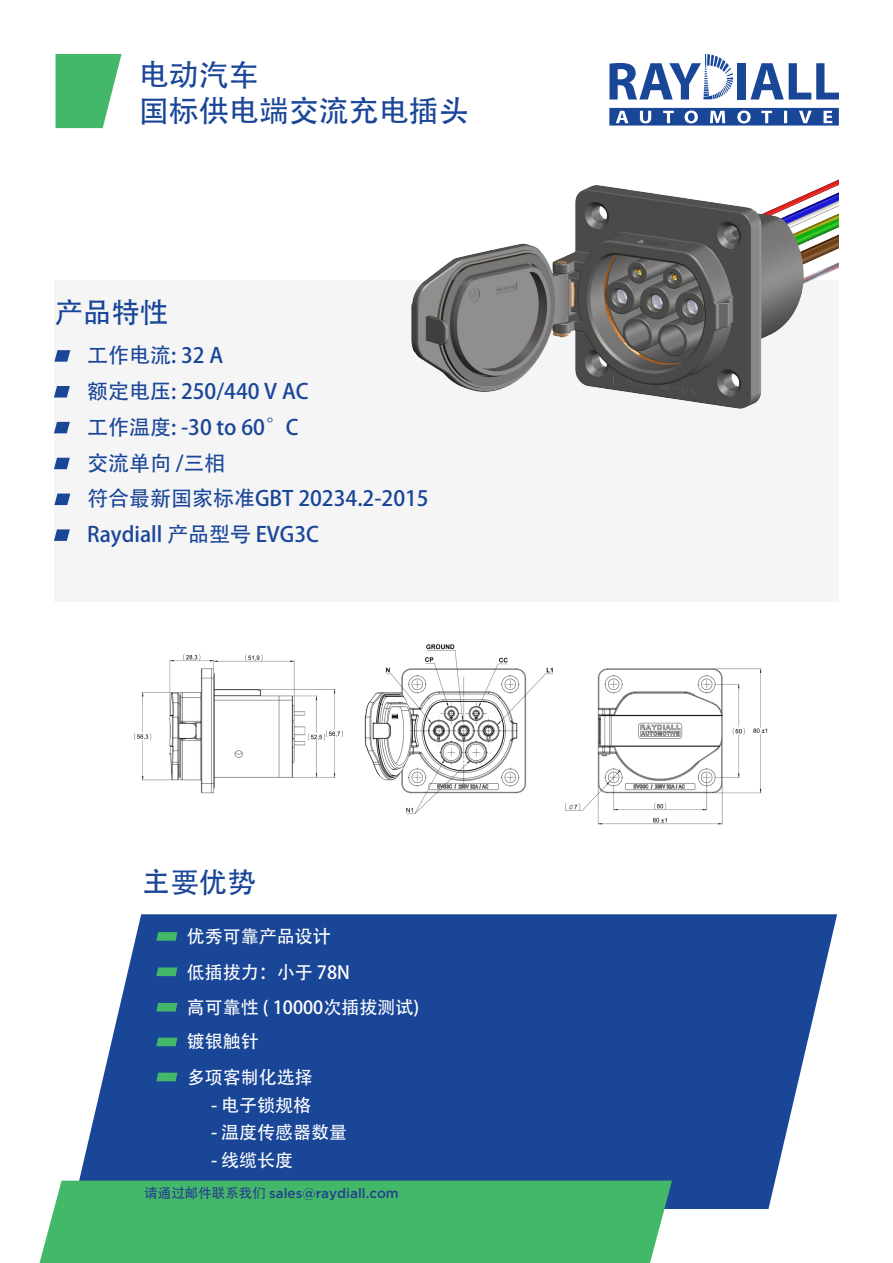
<style>
.page{position:relative;width:893px;height:1263px;background:#fff}
.page>*{position:absolute;margin:0;border:0;box-sizing:border-box;transform-origin:0 0}
.t1{font:30px "Adobe Heiti Std";color:#1a4698}
.t2{font:28.5px "Adobe Heiti Std";color:#1a4698}
.t3{font:21px "Adobe Heiti Std";color:#1a4698}
.t4{font:18px "Adobe Heiti Std";color:#fff}
.t5{font:500 13.5px "Gotham";color:#253f8e}
.s1{font-family:"Adobe Heiti Std";font-weight:400}
</style>
<div class="page">
<div style="left:54px;top:280px;width:785px;height:321px;background:#f5f5f6"></div>
<svg style="left:55px;top:54px;width:67px;height:74px"></svg>
<svg style="left:79px;top:914px;width:758px;height:295px;fill:#1a4698"></svg>
<div style="left:40px;top:1180px;width:632px;height:83px;background:#44b869"></div>
<svg style="left:54px;top:350px;width:16px;height:12px"></svg>
<svg style="left:54px;top:386px;width:16px;height:11px"></svg>
<svg style="left:54px;top:422px;width:16px;height:11px"></svg>
<svg style="left:54px;top:458px;width:16px;height:11px"></svg>
<div style="left:738px;top:63px;width:8px;height:36px;background:#1a4698"></div>
<svg style="left:750px;top:63px;width:89px;height:36px"></svg>
<svg style="left:609px;top:54px;width:125px;height:45px"></svg>
<svg style="left:609px;top:108px;width:230px;height:18px"></svg>
<div style="left:741px;top:113px;width:6px;height:8px;background:#1a4698;border-radius:50%"></div>
<svg style="left:156px;top:932px;width:21px;height:9px"></svg>
<svg style="left:156px;top:967px;width:21px;height:9px"></svg>
<svg style="left:156px;top:1003px;width:21px;height:8px"></svg>
<svg style="left:156px;top:1037px;width:21px;height:9px"></svg>
<svg style="left:54px;top:493px;width:16px;height:12px"></svg>
<svg style="left:54px;top:529px;width:16px;height:12px"></svg>
<svg style="left:156px;top:1073px;width:21px;height:8px"></svg>
<img style="left:134px;top:644px;width:634px;height:181px">
<img style="left:411px;top:179px;width:428px;height:230px">
<p class="t1" style="left:139px;top:57px;width:121px">电动汽车</p>
<p class="t1" style="left:139px;top:93px;width:331px">国标供电端交流充电插头</p>
<p class="t2" style="left:54px;top:296px;width:115px">产品特性</p>
<p class="t3" style="left:87px;top:343px;width:138px">工作电流: 32 A</p>
<p class="t3" style="left:87px;top:379px;width:223px">额定电压: 250/440 V AC</p>
<p class="t3" style="left:87px;top:414px;width:213px">工作温度: -30 to 60°C</p>
<p class="t3" style="left:87px;top:450px;width:140px">交流单向 /三相</p>
<p class="t3" style="left:87px;top:486px;width:343px">符合最新国家标准GBT 20234.2-2015</p>
<p class="t3" style="left:87px;top:522px;width:233px">Raydiall 产品型号 EVG3C</p>
<p class="t2" style="left:142px;top:865px;width:115px">主要优势</p>
<p class="t4" style="left:187px;top:926px;width:146px">优秀可靠产品设计</p>
<p class="t4" style="left:187px;top:961px;width:165px">低插拔力：小于 78N</p>
<p class="t4" style="left:187px;top:996px;width:234px">高可靠性 ( 10000次插拔测试)</p>
<p class="t4" style="left:187px;top:1030px;width:74px">镀银触针</p>
<p class="t4" style="left:187px;top:1066px;width:127px">多项客制化选择</p>
<p class="t4" style="left:211px;top:1094px;width:102px">- 电子锁规格</p>
<p class="t4" style="left:211px;top:1122px;width:138px">- 温度传感器数量</p>
<p class="t4" style="left:211px;top:1150px;width:84px">- 线缆长度</p>
<p class="t5" style="left:144px;top:1186px;width:256px"><span class="s1">请通过邮件联系我们</span> sales@raydiall.com</p>
</div>
